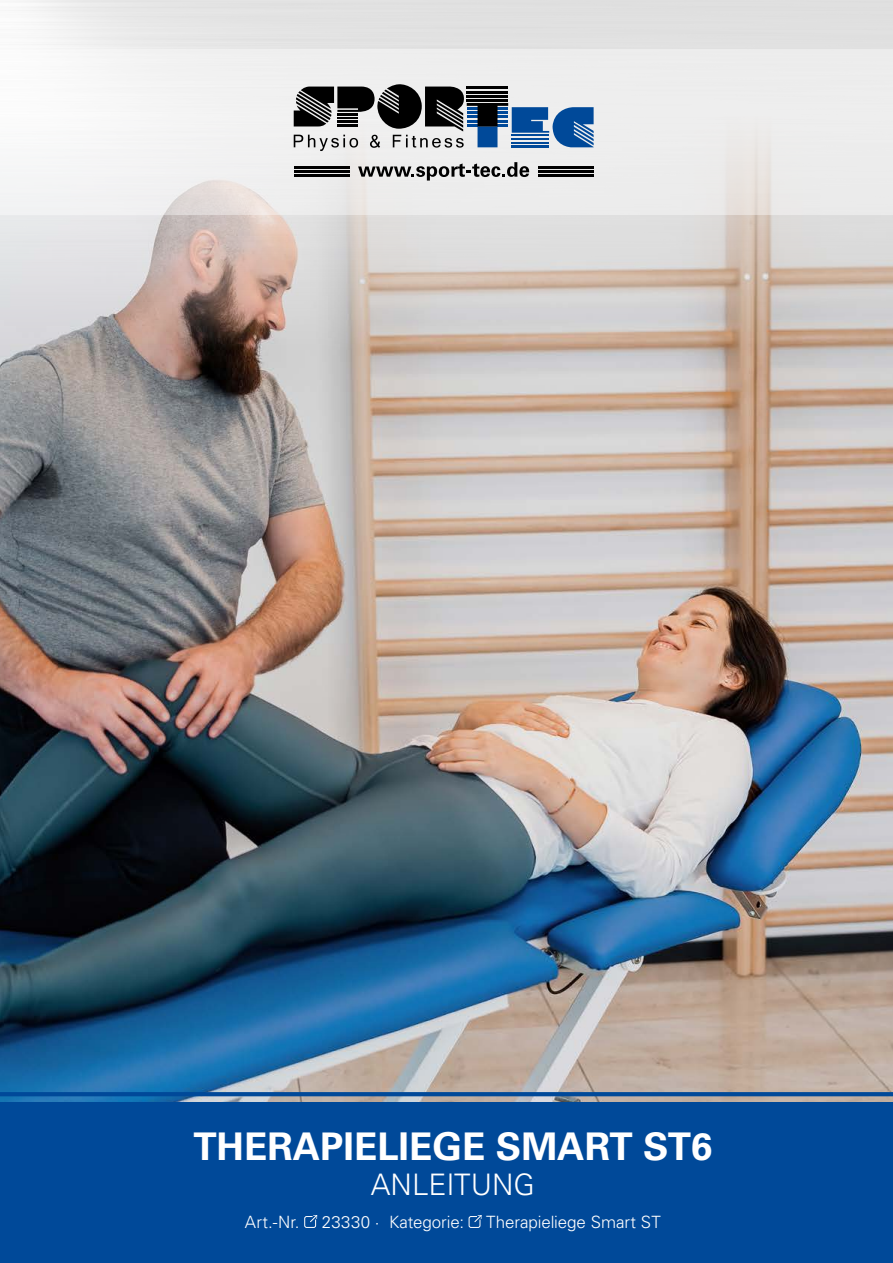
<style>
.page{position:relative;width:893px;height:1263px;background:#fff}
.page>*{position:absolute;margin:0;border:0;box-sizing:border-box;transform-origin:0 0}
.t1{font:700 38.1px "Univers LT Std";color:#fff}
.t2{font:300 29.55px "Univers LT Std";color:#fff}
.t3{font:300 16.95px "Univers LT Std";color:#fff}
</style>
<div class="page">
<img style="left:0;top:0;width:893px;height:1102px">
<hr style="left:0;top:0;width:1px;height:867px;background:#004999">
<svg style="left:0;top:49px;width:893px;height:166px;fill:#eee"></svg>
<svg style="left:294px;top:84px;width:300px;height:67px"></svg>
<svg style="left:358px;top:162px;width:171px;height:19px;background:#a8a7a7"></svg>
<hr style="left:538px;top:166px;width:56px;height:3px;background:#000">
<hr style="left:538px;top:170px;width:56px;height:3px;background:#000">
<hr style="left:538px;top:174px;width:56px;height:3px;background:#000">
<hr style="left:294px;top:166px;width:55px;height:3px;background:#000">
<hr style="left:294px;top:170px;width:55px;height:3px;background:#000">
<hr style="left:294px;top:174px;width:55px;height:3px;background:#000">
<svg style="left:0;top:1092px;width:893px;height:4px;background:#034b99"></svg>
<div style="left:0;top:1102px;width:893px;height:161px;background:#004999"></div>
<svg style="left:304px;top:1215px;width:13px;height:13px"></svg>
<svg style="left:469px;top:1215px;width:13px;height:13px"></svg>
<h1 class="t1" style="left:193px;top:1131px;width:521px">THERAPIELIEGE SMART ST6</h1>
<h2 class="t2" style="left:371px;top:1174px;width:165px">ANLEITUNG</h2>
<p class="t3" style="left:245px;top:1215px;width:56px">Art.-Nr.</p>
<p class="t3" style="left:322px;top:1215px;width:144px">23330 · Kategorie:</p>
<p class="t3" style="left:486px;top:1215px;width:176px">Therapieliege Smart ST</p>
</div>
